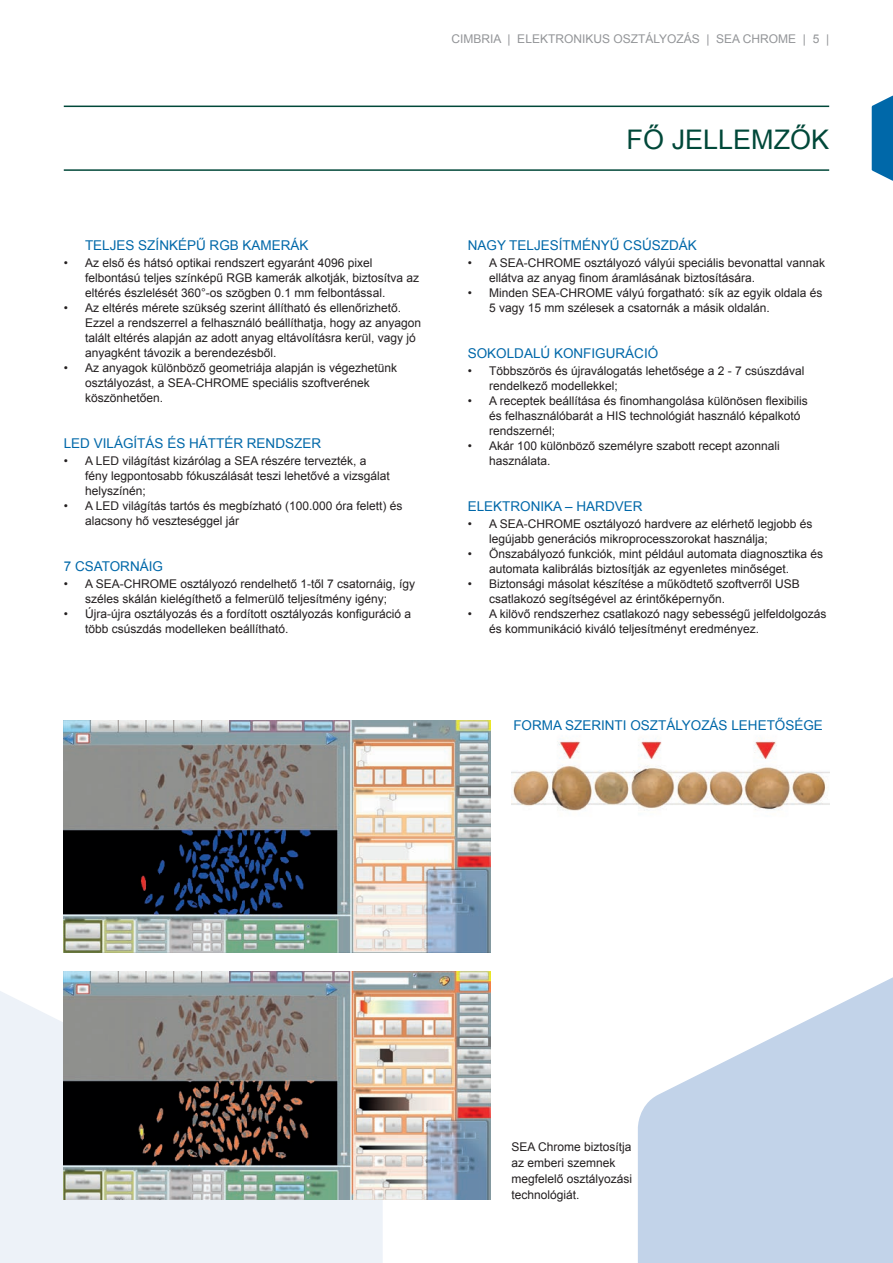
<style>
.page{position:relative;width:893px;height:1263px;background:#fff}
.page>*{position:absolute;margin:0;border:0;box-sizing:border-box;transform-origin:0 0}
.ARIAL_CB_Head_20_20{font:27px "Arial";color:#004839}
.ARIAL_CB_Head_10_10{font:13.5px "Arial";color:#0068a9}
.ARIAL_CB_Text_8_5_11{font:12px/15px "Arial";color:#231f20}
.t1{font:12px "Arial";color:#939598}
</style>
<div class="page">
<svg style="left:0;top:971px;width:383px;height:292px;background:#ecf0f6"></svg>
<svg style="left:638px;top:977px;width:255px;height:286px;fill:#c2d3e9"></svg>
<svg style="left:872px;top:96px;width:21px;height:85px;background:#1e79b3"></svg>
<hr style="left:64px;top:106px;width:765px;height:1px;background:#004839">
<hr style="left:64px;top:169px;width:765px;height:2px;background:#004839">
<img style="left:64px;top:720px;width:426px;height:233px">
<img style="left:64px;top:972px;width:426px;height:227px">
<img style="left:511px;top:738px;width:318px;height:73px">
<p class="t1" style="left:451px;top:30px;width:379px">CIMBRIA | ELEKTRONIKUS OSZTÁLYOZÁS | SEA CHROME | 5 |</p>
<p class="ARIAL_CB_Head_20_20" style="left:627px;top:122px;width:204px">FŐ JELLEMZŐK</p>
<p class="ARIAL_CB_Head_10_10" style="left:85px;top:236px;width:225px">TELJES SZÍNKÉPŰ RGB KAMERÁK</p>
<p class="ARIAL_CB_Text_8_5_11" style="left:85px;top:256px;width:336px;text-indent:-21px">• Az első és hátsó optikai rendszert egyaránt 4096 pixel felbontású teljes színképű RGB kamerák alkotják, biztosítva az eltérés észlelését 360°-os szögben 0.1 mm felbontással.</p>
<p class="ARIAL_CB_Text_8_5_11" style="left:85px;top:301px;width:338px;text-indent:-21px">• Az eltérés mérete szükség szerint állítható és ellenőrizhető.<br>Ezzel a rendszerrel a felhasználó beállíthatja, hogy az anyagon talált eltérés alapján az adott anyag eltávolításra kerül, vagy jó anyagként távozik a berendezésből.</p>
<p class="ARIAL_CB_Text_8_5_11" style="left:85px;top:361px;width:314px;text-indent:-21px">• Az anyagok különböző geometriája alapján is végezhetünk osztályozást, a SEA-CHROME speciális szoftverének köszönhetően.</p>
<p class="ARIAL_CB_Head_10_10" style="left:64px;top:434px;width:259px">LED VILÁGÍTÁS ÉS HÁTTÉR RENDSZER</p>
<p class="ARIAL_CB_Text_8_5_11" style="left:85px;top:453px;width:306px;text-indent:-21px">• A LED világítást kizárólag a SEA részére tervezték, a fény legpontosabb fókuszálását teszi lehetővé a vizsgálat helyszínén;</p>
<p class="ARIAL_CB_Text_8_5_11" style="left:85px;top:498px;width:319px;text-indent:-21px">• A LED világítás tartós és megbízható (100.000 óra felett) és alacsony hő veszteséggel jár</p>
<p class="ARIAL_CB_Head_10_10" style="left:64px;top:557px;width:101px">7 CSATORNÁIG</p>
<p class="ARIAL_CB_Text_8_5_11" style="left:64px;top:576px;width:353px;text-align:center">• A SEA-CHROME osztályozó rendelhető 1-től 7 csatornáig, így széles skálán kielégíthető a felmerülő teljesítmény igény;</p>
<p class="ARIAL_CB_Text_8_5_11" style="left:85px;top:606px;width:328px;text-indent:-21px">• Újra-újra osztályozás és a fordított osztályozás konfiguráció a több csúszdás modelleken beállítható.</p>
<p class="ARIAL_CB_Head_10_10" style="left:468px;top:236px;width:231px">NAGY TELJESÍTMÉNYŰ CSÚSZDÁK</p>
<p class="ARIAL_CB_Text_8_5_11" style="left:489px;top:256px;width:338px;text-indent:-21px">• A SEA-CHROME osztályozó vályúi speciális bevonattal vannak ellátva az anyag finom áramlásának biztosítására.</p>
<p class="ARIAL_CB_Text_8_5_11" style="left:489px;top:286px;width:335px;text-indent:-21px">• Minden SEA-CHROME vályú forgatható: sík az egyik oldala és<br>5 vagy 15 mm szélesek a csatornák a másik oldalán.</p>
<p class="ARIAL_CB_Head_10_10" style="left:468px;top:344px;width:192px">SOKOLDALÚ KONFIGURÁCIÓ</p>
<p class="ARIAL_CB_Text_8_5_11" style="left:489px;top:363px;width:317px;text-indent:-21px">• Többszörös és újraválogatás lehetősége a 2 - 7 csúszdával rendelkező modellekkel;</p>
<p class="ARIAL_CB_Text_8_5_11" style="left:489px;top:393px;width:320px;text-indent:-21px">• A receptek beállítása és finomhangolása különösen flexibilis és felhasználóbarát a HIS technológiát használó képalkotó rendszernél;</p>
<p class="ARIAL_CB_Text_8_5_11" style="left:489px;top:438px;width:292px;text-indent:-21px">• Akár 100 különböző személyre szabott recept azonnali használata.</p>
<p class="ARIAL_CB_Head_10_10" style="left:468px;top:497px;width:176px">ELEKTRONIKA – HARDVER</p>
<p class="ARIAL_CB_Text_8_5_11" style="left:489px;top:516px;width:325px;text-indent:-21px">• A SEA-CHROME osztályozó hardvere az elérhető legjobb és legújabb generációs mikroprocesszorokat használja;</p>
<p class="ARIAL_CB_Text_8_5_11" style="left:489px;top:546px;width:336px;text-indent:-21px">• Önszabályozó funkciók, mint például automata diagnosztika és automata kalibrálás biztosítják az egyenletes minőséget.</p>
<p class="ARIAL_CB_Text_8_5_11" style="left:489px;top:576px;width:312px;text-indent:-21px">• Biztonsági másolat készítése a működtető szoftverről USB csatlakozó segítségével az érintőképernyőn.</p>
<p class="ARIAL_CB_Text_8_5_11" style="left:489px;top:606px;width:339px;text-indent:-21px">• A kilövő rendszerhez csatlakozó nagy sebességű jelfeldolgozás és kommunikáció kiváló teljesítményt eredményez.</p>
<p class="ARIAL_CB_Head_10_10" style="left:513px;top:716px;width:311px">FORMA SZERINTI OSZTÁLYOZÁS LEHETŐSÉGE</p>
<p class="ARIAL_CB_Text_8_5_11" style="left:511px;top:1139px;width:122px;line-height:15.8px">SEA Chrome biztosítja az emberi szemnek megfelelő osztályozási technológiát.</p>
</div>
